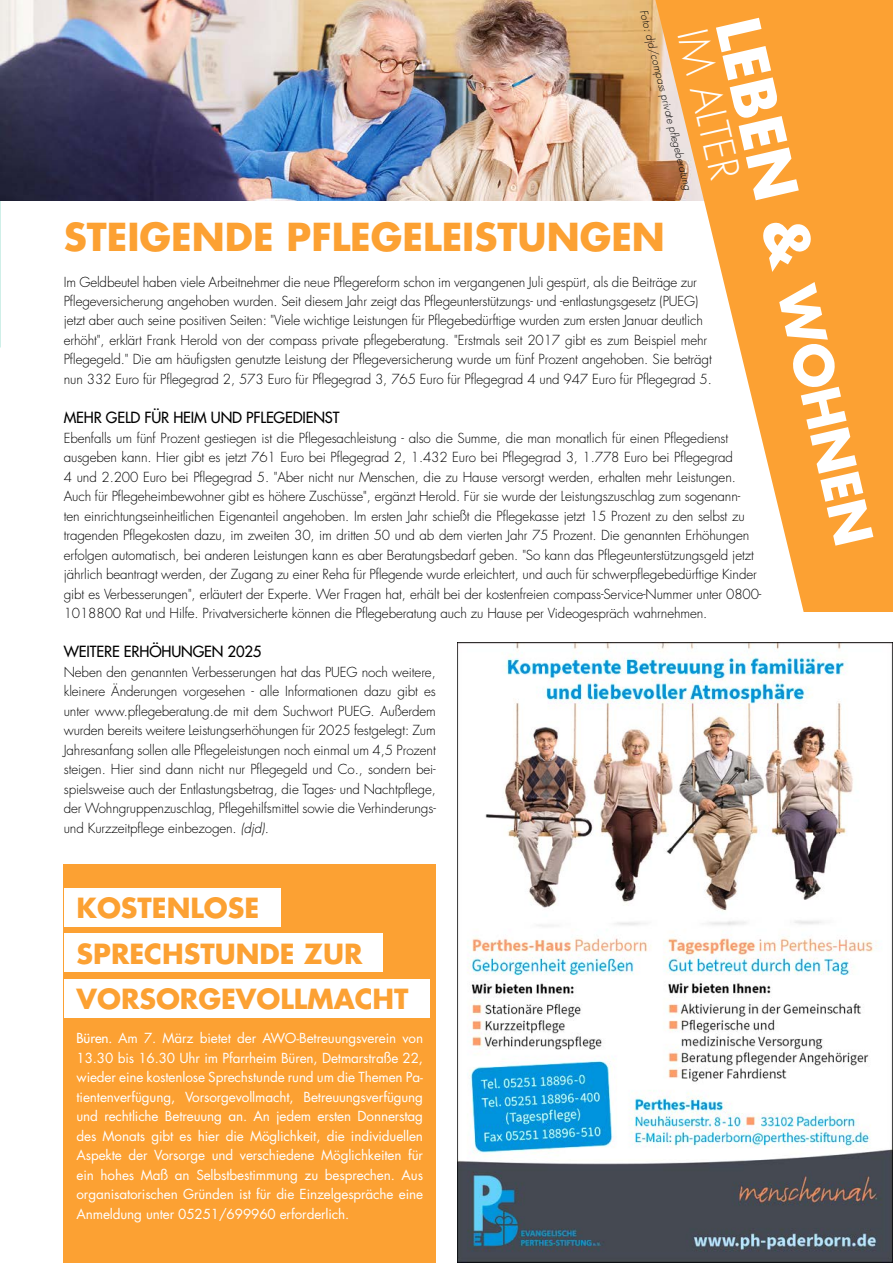
<style>
.page{position:relative;width:893px;height:1263px;background:#fff}
.page>*{position:absolute;margin:0;border:0;box-sizing:border-box;transform-origin:0 0}
.t1{font:700 58.5px "Futura";color:#fff}
.t2{font:300 40.5px "Futura";color:#fff}
.t3{font:700 37.5px "Futura";color:#fca133}
.t4{font:700 27px/45.3px "Futura";color:#fca133}
.t5{font:15px "Futura";letter-spacing:-.01em;color:#000}
.t6{font:300 13.5px/19.5px "Futura";letter-spacing:-.01em;color:#000}
.t7{font:13.5px/19.5px "Futura";letter-spacing:-.01em;color:#fff;text-align:justify}
.t8{font:italic 300 10.5px "Futura";color:#000}
.s1{font-size:51.6px}
.s2{font-style:italic}
.s3{font-style:inherit}
</style>
<div class="page">
<img style="left:0;top:0;width:655px;height:200px">
<svg style="left:655px;top:0;width:238px;height:612px;fill:#fca133"></svg>
<img style="left:457px;top:642px;width:436px;height:621px">
<div style="left:64px;top:864px;width:372px;height:399px;background:#fca133"></div>
<div style="left:64px;top:888px;width:217px;height:39px;background:#fff"></div>
<div style="left:64px;top:934px;width:319px;height:38px;background:#fff"></div>
<div style="left:64px;top:979px;width:365px;height:38px;background:#fff"></div>
<p class="t8" style="left:650px;top:8px;width:186px;rotate:76deg">Foto: djd/compass private pfl egeberatung</p>
<h1 class="t1" style="left:774px;top:10px;width:540px;rotate:77deg">LEBEN &amp; <span class="s1">WOHNEN</span></h1>
<h2 class="t2" style="left:715px;top:24px;width:155px;rotate:77deg">IM ALTER</h2>
<h3 class="t3" style="left:64px;top:212px;width:603px">STEIGENDE PFLEGELEISTUNGEN</h3>
<p class="t6" style="left:64px;top:272px;width:650px">Im Geldbeutel haben viele Arbeitnehmer die neue Pflegereform schon im vergangenen Juli gespürt, als die Beiträge zur Pflegeversicherung angehoben wurden. Seit diesem Jahr zeigt das Pflegeunterstützungs- und -entlastungsgesetz (PUEG) jetzt aber auch seine positiven Seiten: "Viele wichtige Leistungen für Pflegebedürftige wurden zum ersten Januar deutlich erhöht", erklärt Frank Herold von der compass private pflegeberatung. "Erstmals seit 2017 gibt es zum Beispiel mehr Pflegegeld." Die am häufigsten genutzte Leistung der Pflegeversicherung wurde um fünf Prozent angehoben. Sie beträgt nun 332 Euro für Pflegegrad 2, 573 Euro für Pflegegrad 3, 765 Euro für Pflegegrad 4 und 947 Euro für Pflegegrad 5.</p>
<p class="t5" style="left:64px;top:408px;width:277px">MEHR GELD FÜR HEIM UND PFLEGEDIENST</p>
<p class="t6" style="left:64px;top:428px;width:699px">Ebenfalls um fünf Prozent gestiegen ist die Pflegesachleistung - also die Summe, die man monatlich für einen Pflegedienst ausgeben kann. Hier gibt es jetzt 761 Euro bei Pflegegrad 2, 1.432 Euro bei Pflegegrad 3, 1.778 Euro bei Pflegegrad<br>4 und 2.200 Euro bei Pflegegrad 5. "Aber nicht nur Menschen, die zu Hause versorgt werden, erhalten mehr Leistungen.<br>Auch für Pflegeheimbewohner gibt es höhere Zuschüsse", ergänzt Herold. Für sie wurde der Leistungszuschlag zum sogenann-<br>ten einrichtungseinheitlichen Eigenanteil angehoben. Im ersten Jahr schießt die Pflegekasse jetzt 15 Prozent zu den selbst zu tragenden Pflegekosten dazu, im zweiten 30, im dritten 50 und ab dem vierten Jahr 75 Prozent. Die genannten Erhöhungen erfolgen automatisch, bei anderen Leistungen kann es aber Beratungsbedarf geben. "So kann das Pflegeunterstützungsgeld jetzt jährlich beantragt werden, der Zugang zu einer Reha für Pflegende wurde erleichtert, und auch für schwerpflegebedürftige Kinder gibt es Verbesserungen", erläutert der Experte. Wer Fragen hat, erhält bei der kostenfreien compass-Service-Nummer unter 0800- 1018800 Rat und Hilfe. Privatversicherte können die Pflegeberatung auch zu Hause per Videogespräch wahrnehmen.</p>
<p class="t5" style="left:64px;top:642px;width:199px">WEITERE ERHÖHUNGEN 2025</p>
<p class="t6" style="left:64px;top:662px;width:374px;text-align:justify">Neben den genannten Verbesserungen hat das PUEG noch weitere, kleinere Änderungen vorgesehen - alle Informationen dazu gibt es unter www.pflegeberatung.de mit dem Suchwort PUEG. Außerdem wurden bereits weitere Leistungserhöhungen für 2025 festgelegt: Zum Jahresanfang sollen alle Pflegeleistungen noch einmal um 4,5 Prozent steigen. Hier sind dann nicht nur Pflegegeld und Co., sondern bei&shy;spielsweise auch der Entlastungsbetrag, die Tages- und Nachtpflege, der Wohngruppenzuschlag, Pflegehilfsmittel sowie die Verhinderungs&shy;und Kurzzeitpflege einbezogen. <span class="s2">(djd).</span></p>
<h3 class="t4" style="left:77px;top:885px;width:334px">KOSTENLOSE<br>SPRECHSTUNDE ZUR<br>VORSORGEVOLLMACHT</h3>
<p class="t7" style="left:77px;top:1029px;width:348px"><span class="s3">Büren.</span> Am 7. März bietet der AWO-Betreuungsverein von 13.30 bis 16.30 Uhr im Pfarrheim Büren, Detmarstraße 22, wieder eine kostenlose Sprechstunde rund um die Themen Pa&shy;tientenverfügung, Vorsorgevollmacht, Betreuungsverfügung und rechtliche Betreuung an. An jedem ersten Donnerstag des Monats gibt es hier die Möglichkeit, die individuellen Aspekte der Vorsorge und verschiedene Möglichkeiten für ein hohes Maß an Selbstbestimmung zu besprechen. Aus organisatorischen Gründen ist für die Einzelgespräche eine Anmeldung unter 05251/699960 erforderlich.</p>
</div>
